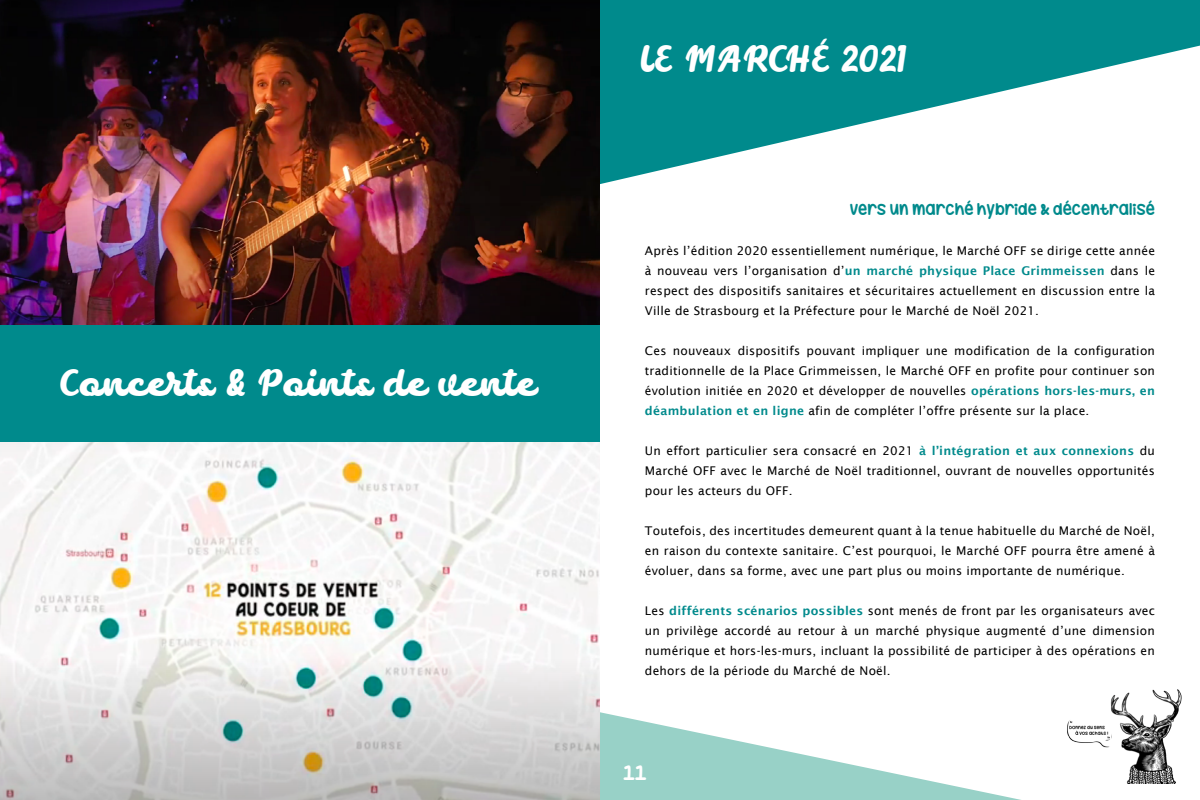
<style>
.page{position:relative;width:1200px;height:800px;background:#fff}
.page>*{position:absolute;margin:0;border:0;box-sizing:border-box;transform-origin:0 0}
.t1{font:36px "chocolate";color:#fff}
.t2{font:21.2px "Hug Me Tight";color:#fff}
.t3{font:16px "Hug Me Tight";color:#008a8c}
.t4{font:12px/20px "Lucida Sans";letter-spacing:.02em;color:#000;text-align:justify}
.s1{font-weight:600;color:#008a8c}
</style>
<div class="page">
<svg style="left:600px;top:712px;width:421px;height:88px"></svg>
<svg style="left:621px;top:0;width:579px;height:180px;fill:#008a8c"></svg>
<div style="left:600px;top:0;width:21px;height:184px;background:#008a8c"></div>
<img style="left:1067px;top:689px;width:114px;height:95px">
<div style="left:0;top:0;width:600px;height:800px;background:#008a8c"></div>
<img style="left:0;top:0;width:600px;height:324px">
<img style="left:0;top:442px;width:600px;height:358px">
<h1 class="t1" style="left:59px;top:363px;width:480px">Concerts &amp; Points de vente</h1>
<h1 class="t1" style="left:641px;top:39px;width:268px">lE MARCHÉ 2021</h1>
<h3 class="t3" style="left:850px;top:199px;width:307px">VERS UN MARCHÉ HYBRIDE &amp; DÉCENTRALISÉ</h3>
<p class="t4" style="left:645px;top:240px;width:512px">Après l’édition 2020 essentiellement numérique, le Marché OFF se dirige cette année à nouveau vers l’organisation d’<span class="s1">un marché physique Place Grimmeissen</span> dans le respect des dispositifs sanitaires et sécuritaires actuellement en discussion entre la Ville de Strasbourg et la Préfecture pour le Marché de Noël 2021.</p>
<p class="t4" style="left:645px;top:340px;width:512px">Ces nouveaux dispositifs pouvant impliquer une modification de la configuration traditionnelle de la Place Grimmeissen, le Marché OFF en profite pour continuer son évolution initiée en 2020 et développer de nouvelles <span class="s1">opérations hors-les-murs, en déambulation et en ligne</span> afin de compléter l’offre présente sur la place.</p>
<p class="t4" style="left:645px;top:440px;width:512px">Un effort particulier sera consacré en 2021 <span class="s1">à l’intégration et aux connexions</span> du Marché OFF avec le Marché de Noël traditionnel, ouvrant de nouvelles opportunités pour les acteurs du OFF.</p>
<p class="t4" style="left:645px;top:520px;width:512px">Toutefois, des incertitudes demeurent quant à la tenue habituelle du Marché de Noël, en raison du contexte sanitaire. C’est pourquoi, le Marché OFF pourra être amené à évoluer, dans sa forme, avec une part plus ou moins importante de numérique.</p>
<p class="t4" style="left:645px;top:600px;width:512px">Les <span class="s1">différents scénarios possibles</span> sont menés de front par les organisateurs avec un privilège accordé au retour à un marché physique augmenté d’une dimension numérique et hors-les-murs, incluant la possibilité de participer à des opérations en dehors de la période du Marché de Noël.</p>
<h2 class="t2" style="left:623px;top:759px;width:25px">11</h2>
</div>
